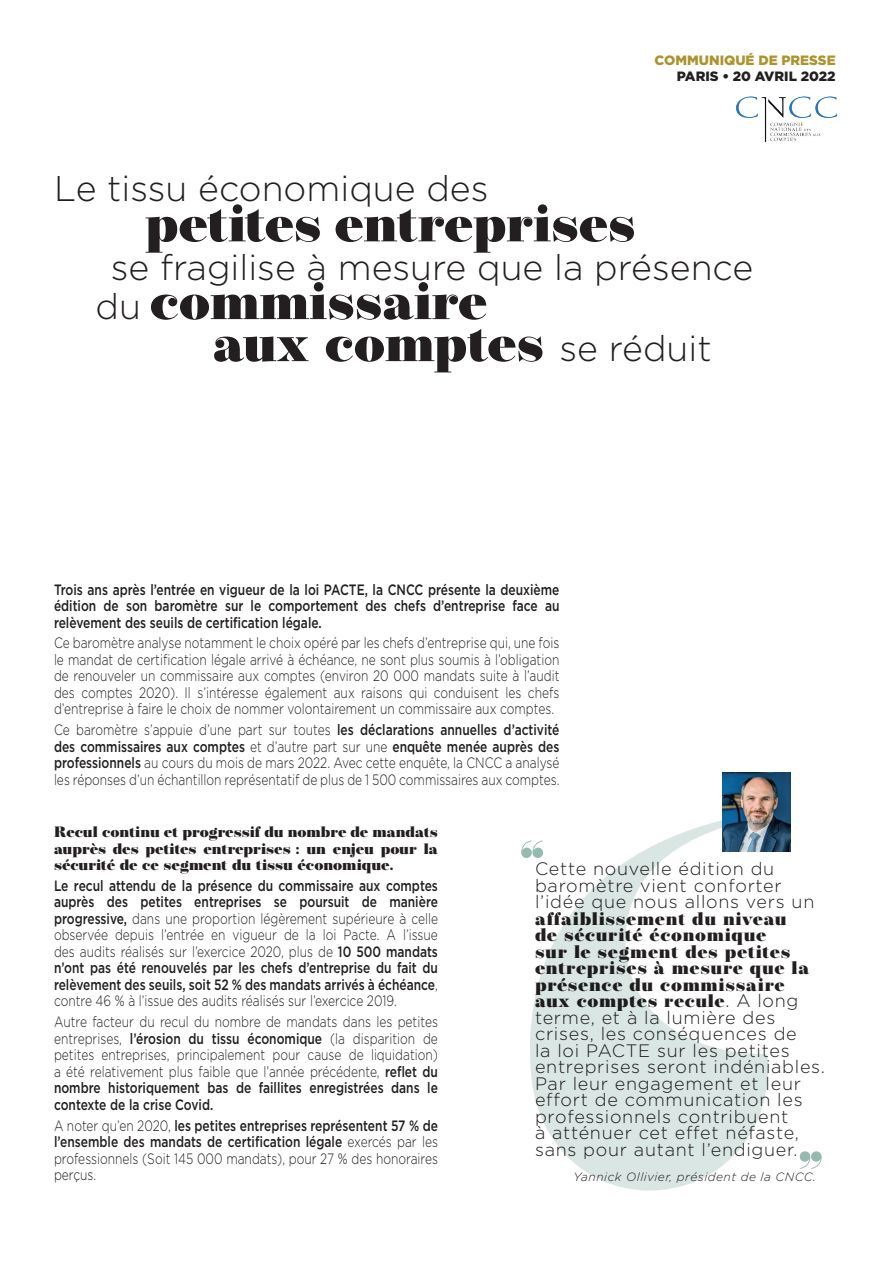
<style>
.page{position:relative;width:893px;height:1263px;background:#fff}
.page>*{position:absolute;margin:0;border:0;box-sizing:border-box;transform-origin:0 0}
._03_EXERGUE{font:900 60px "Operetta 12";color:#97bab0}
._02_TITRE_PAGE{font:900 51.75px "Operetta 12";color:#231f20}
._02_TITRE_PAGE_2{font:300 35.7px "Gotham";color:#231f20}
._03_EXERGUE-2{font:300 18px/16.5px "Gotham";letter-spacing:.04em;color:#231f20}
._01_TEXTE{font:300 15px/16.5px "Gotham";color:#231f20;text-align:justify;scale:.8 1}
._01_TEXTE-2{font:500 15px/16.5px "Gotham";color:#231f20;text-align:justify;scale:.8 1}
._01_TEXTE-3{font:900 15px/16.5px "Operetta 12";color:#231f20;text-align:justify}
.t1{font:900 13.5px "Gotham";color:#ad932c}
.t2{font:900 13.5px "Gotham";color:#231f20}
._03_EXERGUE-3{font:italic 300 12px "Gotham";letter-spacing:.04em;color:#231f20}
.s1{font-weight:500}
.s2{font-weight:300}
.s3{font-family:"Operetta 12";font-weight:900}
</style>
<div class="page">
<img style="left:736px;top:96px;width:101px;height:46px">
<svg style="left:530px;top:816px;width:240px;height:374px;fill:#dae6e3"></svg>
<img style="left:723px;top:772px;width:67px;height:79px">
<p class="t1" style="left:655px;top:51px;width:183px">COMMUNIQUÉ DE PRESSE</p>
<p class="t2" style="left:677px;top:67px;width:160px">PARIS • 20 AVRIL 2022</p>
<p class="_02_TITRE_PAGE_2" style="left:54px;top:166px;width:436px">Le tissu économique des</p>
<p class="_02_TITRE_PAGE" style="left:145px;top:193px;width:492px">petites entreprises</p>
<p class="_02_TITRE_PAGE" style="left:150px;top:271px;width:339px">commissaire</p>
<p class="_02_TITRE_PAGE" style="left:213px;top:313px;width:332px">aux comptes</p>
<p class="_02_TITRE_PAGE_2" style="left:111px;top:244px;width:644px">se fragilise à mesure que la présence</p>
<p class="_02_TITRE_PAGE_2" style="left:95px;top:284px;width:47px">du</p>
<p class="_02_TITRE_PAGE_2" style="left:559px;top:326px;width:154px">se réduit</p>
<p class="_01_TEXTE-2" style="left:54px;top:581px;width:633px">Trois ans après l’entrée en vigueur de la loi PACTE, la CNCC présente la deuxième édition de son baromètre sur le comportement des chefs d’entreprise face au relèvement des seuils de certification légale.</p>
<p class="_01_TEXTE" style="left:54px;top:634px;width:633px">Ce baromètre analyse notamment le choix opéré par les chefs d’entreprise qui, une fois le mandat de certification légale arrivé à échéance, ne sont plus soumis à l’obligation de renouveler un commissaire aux comptes (environ 20 000 mandats suite à l’audit des comptes 2020). Il s’intéresse également aux raisons qui conduisent les chefs d’entreprise à faire le choix de nommer volontairement un commissaire aux comptes.</p>
<p class="_01_TEXTE" style="left:54px;top:721px;width:633px">Ce baromètre s’appuie d’une part sur toutes <span class="s1">les déclarations annuelles d’activité des commissaires aux comptes</span> et d’autre part sur une <span class="s1">enquête menée auprès des professionnels</span> au cours du mois de mars 2022. Avec cette enquête, la CNCC a analysé les réponses d’un échantillon représentatif de plus de 1 500 commissaires aux comptes.</p>
<p class="_01_TEXTE-3" style="left:54px;top:824px;width:385px">Recul continu et progressif du nombre de mandats auprès des petites entreprises : un enjeu pour la sécurité de ce segment du tissu économique.</p>
<p class="_01_TEXTE-2" style="left:54px;top:877px;width:481px">Le recul attendu de la présence du commissaire aux comptes auprès des petites entreprises se poursuit de manière progressive, <span class="s2">dans une proportion légèrement supérieure à celle observée depuis l’entrée en vigueur de la loi Pacte. A l’issue des audits réalisés sur l’exercice 2020, plus de</span> 10 500 mandats n’ont pas été renouvelés par les chefs d’entreprise du fait du relèvement des seuils, soit 52 % des mandats arrivés à échéance<span class="s2">, contre 46 % à l’issue des audits réalisés sur l’exercice 2019.</span></p>
<p class="_01_TEXTE" style="left:54px;top:1013px;width:481px">Autre facteur du recul du nombre de mandats dans les petites entreprises, <span class="s1">l’érosion du tissu économique</span> (la disparition de petites entreprises, principalement pour cause de liquidation) a été relativement plus faible que l’année précédente, <span class="s1">reflet du nombre historiquement bas de faillites enregistrées dans le contexte de la crise Covid.</span></p>
<p class="_01_TEXTE" style="left:54px;top:1116px;width:481px">A noter qu’en 2020, <span class="s1">les petites entreprises représentent 57 % de l’ensemble des mandats de certification légale</span> exercés par les professionnels (Soit 145 000 mandats), pour 27 % des honoraires perçus.</p>
<p class="_03_EXERGUE" style="left:518px;top:829px;width:30px">‘‘</p>
<p class="_03_EXERGUE-2" style="left:535px;top:860px;width:292px">Cette nouvelle édition du baromètre vient conforter l’idée que nous allons vers un <span class="s3">affaiblissement du niveau<br>de sécurité économique<br>sur le segment des petites entreprises à mesure que la présence du commissaire<br>aux comptes recule</span>. A long terme, et à la lumière des crises, les conséquences de<br>la loi PACTE sur les petites entreprises seront indéniables.<br>Par leur engagement et leur effort de communication les professionnels contribuent<br>à atténuer cet effet néfaste, sans pour autant l’endiguer.</p>
<p class="_03_EXERGUE" style="left:825px;top:1180px;width:30px;rotate:-180deg">‘‘</p>
<p class="_03_EXERGUE-3" style="left:574px;top:1169px;width:244px">Yannick Ollivier, président de la CNCC.</p>
</div>
